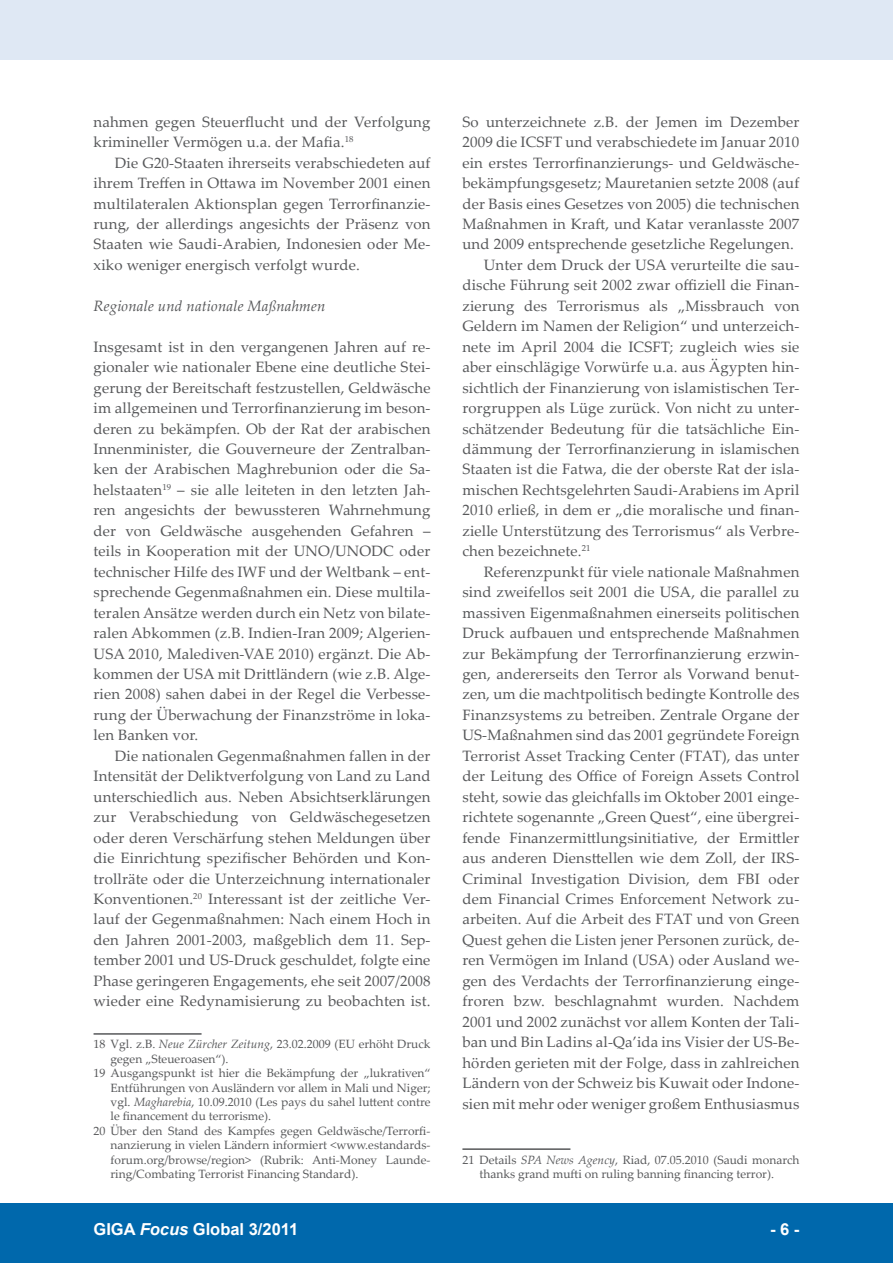
<style>
.page{position:relative;width:893px;height:1263px;background:#fff}
.page>*{position:absolute;margin:0;border:0;box-sizing:border-box;transform-origin:0 0}
.t1{font:700 16.5px "Arial";color:#fff}
.t2{font:15px/20.4px "Palatino Linotype";letter-spacing:.01em;color:#57585a;text-align:justify}
.t3{font:italic 15px "Palatino Linotype";letter-spacing:.01em;color:#57585a}
.t4{font:12px/14.4px "Palatino Linotype";color:#57585a}
.s1{font-style:italic}
</style>
<div class="page">
<div style="left:0;top:1203px;width:893px;height:60px;background:#0068ac"></div>
<div style="left:0;top:0;width:893px;height:60px;background:#dfe8f4"></div>
<hr style="left:94px;top:1033px;width:108px;height:2px;background:#57585a">
<hr style="left:462px;top:1148px;width:108px;height:2px;background:#57585a">
<p class="t2" style="left:94px;top:111px;width:338px">nahmen gegen Steuerflucht und der Verfolgung krimineller Vermögen u.a. der Mafia.<sup>18</sup></p>
<p class="t2" style="left:94px;top:152px;width:338px;text-indent:21px">Die G20-Staaten ihrerseits verabschiedeten auf ihrem Treffen in Ottawa im November 2001 einen multilateralen Aktionsplan gegen Terrorfinanzie&shy;rung, der allerdings angesichts der Präsenz von Staaten wie Saudi-Arabien, Indonesien oder Me&shy;xiko weniger energisch verfolgt wurde.</p>
<p class="t3" style="left:94px;top:295px;width:233px">Regionale und nationale Maßnahmen</p>
<p class="t2" style="left:94px;top:336px;width:338px">Insgesamt ist in den vergangenen Jahren auf re&shy;gionaler wie nationaler Ebene eine deutliche Stei&shy;gerung der Bereitschaft festzustellen, Geldwäsche im allgemeinen und Terrorfinanzierung im beson&shy;deren zu bekämpfen. Ob der Rat der arabischen Innenminister, die Gouverneure der Zentralban&shy;ken der Arabischen Maghrebunion oder die Sa&shy;helstaaten<sup>19</sup> – sie alle leiteten in den letzten Jah&shy;ren angesichts der bewussteren Wahrnehmung der von Geldwäsche ausgehenden Gefahren – teils in Kooperation mit der UNO/UNODC oder technischer Hilfe des IWF und der Weltbank – ent&shy;sprechende Gegenmaßnahmen ein. Diese multila&shy;teralen Ansätze werden durch ein Netz von bilate&shy;ralen Abkommen (z.B. Indien-Iran 2009; Algerien-USA 2010, Malediven-VAE 2010) ergänzt. Die Ab&shy;kommen der USA mit Drittländern (wie z.B. Alge&shy;rien 2008) sahen dabei in der Regel die Verbesse&shy;rung der Überwachung der Finanzströme in loka&shy;len Banken vor.</p>
<p class="t2" style="left:94px;top:745px;width:338px;text-indent:21px">Die nationalen Gegenmaßnahmen fallen in der Intensität der Deliktverfolgung von Land zu Land unterschiedlich aus. Neben Absichtserklärungen zur Verabschiedung von Geldwäschegesetzen oder deren Verschärfung stehen Meldungen über die Einrichtung spezifischer Behörden und Kon&shy;trollräte oder die Unterzeichnung internationaler Konventionen.<sup>20</sup> Interessant ist der zeitliche Ver&shy;lauf der Gegenmaßnahmen: Nach einem Hoch in den Jahren 2001-2003, maßgeblich dem 11. Sep&shy;tember 2001 und US-Druck geschuldet, folgte eine Phase geringeren Engagements, ehe seit 2007/2008 wieder eine Redynamisierung zu beobachten ist.</p>
<p class="t4" style="left:94px;top:1036px;width:338px">18 Vgl. z.B. <span class="s1">Neue Zürcher Zeitung</span>, 23.02.2009 (EU erhöht Druck</p>
<p class="t4" style="left:111px;top:1051px;width:119px">gegen „Steueroasen“).</p>
<p class="t4" style="left:94px;top:1065px;width:338px">19 Ausgangspunkt ist hier die Bekämpfung der „lukrativen“</p>
<p class="t4" style="left:111px;top:1080px;width:321px">Entführungen von Ausländern vor allem in Mali und Niger;</p>
<p class="t4" style="left:111px;top:1094px;width:321px">vgl. <span class="s1">Magharebia</span>, 10.09.2010 (Les pays du sahel luttent contre</p>
<p class="t4" style="left:111px;top:1108px;width:162px">le financement du terrorisme).</p>
<p class="t4" style="left:94px;top:1123px;width:338px">20 Über den Stand des Kampfes gegen Geldwäsche/Terrorfi-</p>
<p class="t4" style="left:111px;top:1137px;width:321px">nanzierung in vielen Ländern informiert &lt;www.estandards-</p>
<p class="t4" style="left:111px;top:1152px;width:321px">forum.org/browse/region&gt; (Rubrik: Anti-Money Launde-</p>
<p class="t4" style="left:111px;top:1166px;width:249px">ring/Combating Terrorist Financing Standard).</p>
<p class="t2" style="left:462px;top:111px;width:338px">So unterzeichnete z.B. der Jemen im Dezember</p>
<p class="t2" style="left:462px;top:131px;width:338px">2009 die ICSFT und verabschiedete im Januar 2010</p>
<p class="t2" style="left:462px;top:152px;width:338px">ein erstes Terrorfinanzierungs- und Geldwäsche-</p>
<p class="t2" style="left:462px;top:172px;width:338px">bekämpfungsgesetz; Mauretanien setzte 2008 (auf</p>
<p class="t2" style="left:462px;top:193px;width:338px">der Basis eines Gesetzes von 2005) die technischen</p>
<p class="t2" style="left:462px;top:213px;width:338px">Maßnahmen in Kraft, und Katar veranlasste 2007</p>
<p class="t2" style="left:462px;top:234px;width:333px">und 2009 entsprechende gesetzliche Regelungen.</p>
<p class="t2" style="left:484px;top:254px;width:317px">Unter dem Druck der USA verurteilte die sau-</p>
<p class="t2" style="left:462px;top:274px;width:338px">dische Führung seit 2002 zwar offiziell die Finan-</p>
<p class="t2" style="left:462px;top:295px;width:338px">zierung des Terrorismus als „Missbrauch von</p>
<p class="t2" style="left:462px;top:315px;width:338px">Geldern im Namen der Religion“ und unterzeich-</p>
<p class="t2" style="left:462px;top:336px;width:338px">nete im April 2004 die ICSFT; zugleich wies sie</p>
<p class="t2" style="left:462px;top:356px;width:338px">aber einschlägige Vorwürfe u.a. aus Ägypten hin-</p>
<p class="t2" style="left:462px;top:377px;width:338px">sichtlich der Finanzierung von islamistischen Ter-</p>
<p class="t2" style="left:462px;top:397px;width:338px">rorgruppen als Lüge zurück. Von nicht zu unter-</p>
<p class="t2" style="left:462px;top:418px;width:338px">schätzender Bedeutung für die tatsächliche Ein-</p>
<p class="t2" style="left:462px;top:438px;width:338px">dämmung der Terrorfinanzierung in islamischen</p>
<p class="t2" style="left:462px;top:459px;width:338px">Staaten ist die Fatwa, die der oberste Rat der isla-</p>
<p class="t2" style="left:462px;top:479px;width:338px">mischen Rechtsgelehrten Saudi-Arabiens im April</p>
<p class="t2" style="left:462px;top:499px;width:338px">2010 erließ, in dem er „die moralische und finan-</p>
<p class="t2" style="left:462px;top:520px;width:338px">zielle Unterstützung des Terrorismus“ als Verbre-</p>
<p class="t2" style="left:462px;top:540px;width:130px">chen bezeichnete.<sup>21</sup></p>
<p class="t2" style="left:484px;top:561px;width:317px">Referenzpunkt für viele nationale Maßnahmen</p>
<p class="t2" style="left:462px;top:581px;width:338px">sind zweifellos seit 2001 die USA, die parallel zu</p>
<p class="t2" style="left:462px;top:602px;width:338px">massiven Eigenmaßnahmen einerseits politischen</p>
<p class="t2" style="left:462px;top:622px;width:338px">Druck aufbauen und entsprechende Maßnahmen</p>
<p class="t2" style="left:462px;top:643px;width:338px">zur Bekämpfung der Terrorfinanzierung erzwin-</p>
<p class="t2" style="left:462px;top:663px;width:338px">gen, andererseits den Terror als Vorwand benut-</p>
<p class="t2" style="left:462px;top:684px;width:338px">zen, um die machtpolitisch bedingte Kontrolle des</p>
<p class="t2" style="left:462px;top:704px;width:338px">Finanzsystems zu betreiben. Zentrale Organe der</p>
<p class="t2" style="left:462px;top:724px;width:338px">US-Maßnahmen sind das 2001 gegründete Foreign</p>
<p class="t2" style="left:462px;top:745px;width:338px">Terrorist Asset Tracking Center (FTAT), das unter</p>
<p class="t2" style="left:462px;top:765px;width:338px">der Leitung des Office of Foreign Assets Control</p>
<p class="t2" style="left:462px;top:786px;width:338px">steht, sowie das gleichfalls im Oktober 2001 einge-</p>
<p class="t2" style="left:462px;top:806px;width:338px">richtete sogenannte „Green Quest“, eine übergrei-</p>
<p class="t2" style="left:462px;top:827px;width:338px">fende Finanzermittlungsinitiative, der Ermittler</p>
<p class="t2" style="left:462px;top:847px;width:338px">aus anderen Diensttellen wie dem Zoll, der IRS-</p>
<p class="t2" style="left:462px;top:868px;width:339px">Criminal Investigation Division, dem FBI oder</p>
<p class="t2" style="left:462px;top:888px;width:338px">dem Financial Crimes Enforcement Network zu-</p>
<p class="t2" style="left:462px;top:908px;width:338px">arbeiten. Auf die Arbeit des FTAT und von Green</p>
<p class="t2" style="left:462px;top:929px;width:338px">Quest gehen die Listen jener Personen zurück, de-</p>
<p class="t2" style="left:462px;top:949px;width:338px">ren Vermögen im Inland (USA) oder Ausland we-</p>
<p class="t2" style="left:462px;top:970px;width:338px">gen des Verdachts der Terrorfinanzierung einge-</p>
<p class="t2" style="left:462px;top:990px;width:338px">froren bzw. beschlagnahmt wurden. Nachdem</p>
<p class="t2" style="left:462px;top:1011px;width:338px">2001 und 2002 zunächst vor allem Konten der Tali-</p>
<p class="t2" style="left:462px;top:1031px;width:338px">ban und Bin Ladins al-Qa’ida ins Visier der US-Be-</p>
<p class="t2" style="left:462px;top:1052px;width:339px">hörden gerieten mit der Folge, dass in zahlreichen</p>
<p class="t2" style="left:462px;top:1072px;width:338px">Ländern von der Schweiz bis Kuwait oder Indone-</p>
<p class="t2" style="left:462px;top:1093px;width:339px">sien mit mehr oder weniger großem Enthusiasmus</p>
<p class="t4" style="left:479px;top:1152px;width:321px;text-indent:-17px">21 Details <span class="s1">SPA News Agency</span>, Riad, 07.05.2010 (Saudi monarch thanks grand mufti on ruling banning financing terror).</p>
<p class="t1" style="left:94px;top:1218px;width:206px">GIGA <span class="s1">Focus</span> Global 3/2011</p>
<p class="t1" style="left:770px;top:1218px;width:31px">- -</p>
</div>
